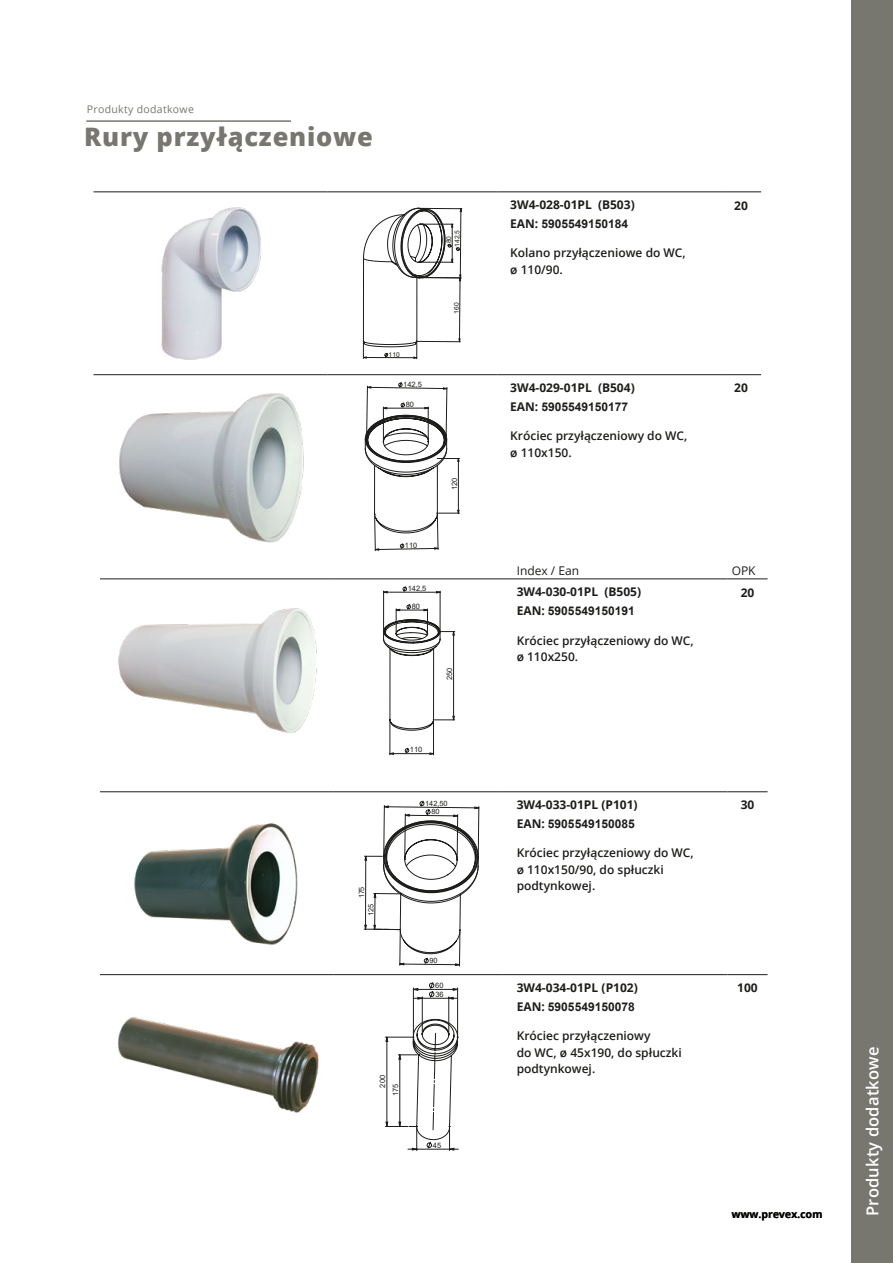
<style>
.page{position:relative;width:893px;height:1263px;background:#fff}
.page>*{position:absolute;margin:0;border:0;box-sizing:border-box;transform-origin:0 0}
.t1{font:800 25.5px "Open Sans";letter-spacing:.03em;color:#77766f}
.t2{font:600 16.5px "Open Sans";letter-spacing:.01em;color:#fff}
.t3{font:600 12px/16.5px "Open Sans";color:#1d1d1b}
.t4{font:700 12px "Open Sans";color:#1d1d1b}
.t5{font:700 12px "Arial";color:#1d1d1b}
.t6{font:12px "Open Sans";color:#1d1d1b}
.t7{font:10.5px "Open Sans";letter-spacing:.03em;color:#77766f}
.t8{font:700 10.5px "Open Sans";color:#1d1d1b}
.t9{font:7.5px "Arial";color:#1d1d1b}
.t10{font:7.35px/8.2px "Arial";color:#1d1d1b;text-align:center}
.t11{font:6.6px "Arial";letter-spacing:-.005em;color:#1d1d1b}
.s1{font-family:"Open Sans"}
</style>
<div class="page">
<hr style="left:86px;top:120px;width:205px;height:2px;background:#77766f">
<div style="left:851px;top:0;width:42px;height:1263px;background:#77766f"></div>
<hr style="left:93px;top:191px;width:234px;height:1px;background:#1d1d1b">
<hr style="left:327px;top:191px;width:170px;height:1px;background:#1d1d1b">
<hr style="left:497px;top:191px;width:224px;height:1px;background:#1d1d1b">
<hr style="left:721px;top:191px;width:40px;height:1px;background:#1d1d1b">
<hr style="left:93px;top:374px;width:234px;height:1px;background:#1d1d1b">
<hr style="left:327px;top:374px;width:170px;height:1px;background:#1d1d1b">
<hr style="left:497px;top:374px;width:224px;height:1px;background:#1d1d1b">
<hr style="left:721px;top:374px;width:40px;height:1px;background:#1d1d1b">
<img style="left:161px;top:207px;width:100px;height:153px">
<img style="left:119px;top:393px;width:185px;height:150px">
<hr style="left:504px;top:578px;width:223px;height:1px;background:#1d1d1b">
<hr style="left:727px;top:578px;width:40px;height:1px;background:#1d1d1b">
<hr style="left:100px;top:578px;width:234px;height:1px;background:#1d1d1b">
<hr style="left:334px;top:578px;width:170px;height:1px;background:#1d1d1b">
<img style="left:118px;top:608px;width:199px;height:125px">
<svg style="left:383px;top:586px;width:72px;height:169px"></svg>
<hr style="left:100px;top:791px;width:234px;height:1px;background:#1d1d1b">
<hr style="left:334px;top:791px;width:170px;height:1px;background:#1d1d1b">
<hr style="left:504px;top:791px;width:223px;height:1px;background:#1d1d1b">
<hr style="left:727px;top:791px;width:40px;height:1px;background:#1d1d1b">
<hr style="left:100px;top:974px;width:234px;height:1px;background:#1d1d1b">
<hr style="left:334px;top:974px;width:170px;height:1px;background:#1d1d1b">
<hr style="left:504px;top:974px;width:223px;height:1px;background:#1d1d1b">
<hr style="left:727px;top:974px;width:40px;height:1px;background:#1d1d1b">
<img style="left:134px;top:823px;width:164px;height:122px">
<img style="left:118px;top:1017px;width:201px;height:96px">
<svg style="left:385px;top:982px;width:74px;height:168px"></svg>
<svg style="left:363px;top:208px;width:99px;height:151px"></svg>
<svg style="left:365px;top:382px;width:95px;height:169px"></svg>
<svg style="left:364px;top:800px;width:115px;height:166px"></svg>
<p class="t7" style="left:87px;top:102px;width:109px">Produkty dodatkowe</p>
<p class="t1" style="left:84px;top:118px;width:290px">Rury przyłączeniowe</p>
<p class="t11" style="left:453px;top:247px;width:18px;rotate:-90deg">142,5</p>
<p class="t11" style="left:444px;top:243px;width:9px;rotate:-90deg">80</p>
<p class="t11" style="left:389px;top:350px;width:13px">110</p>
<p class="t9" style="left:403px;top:379px;width:20px;rotate:1deg">142,5</p>
<p class="t9" style="left:406px;top:399px;width:10px">80</p>
<p class="t9" style="left:449px;top:490px;width:14px;rotate:-90deg">120</p>
<p class="t10" style="left:357px;top:898px;width:13px;rotate:-90deg">175</p>
<p class="t9" style="left:408px;top:583px;width:20px">142,5</p>
<p class="t9" style="left:412px;top:601px;width:10px">80</p>
<p class="t9" style="left:444px;top:680px;width:14px;rotate:-90deg">250</p>
<p class="t9" style="left:410px;top:744px;width:14px">110</p>
<p class="t10" style="left:425px;top:799px;width:24px;rotate:1deg">142,50<br>80</p>
<p class="t9" style="left:377px;top:1087px;width:14px;rotate:-90deg">200</p>
<p class="t9" style="left:390px;top:1096px;width:14px;rotate:-90deg">175</p>
<p class="t9" style="left:435px;top:980px;width:10px">60</p>
<p class="t9" style="left:435px;top:989px;width:10px">36</p>
<p class="t9" style="left:433px;top:1140px;width:10px">45</p>
<p class="t4" style="left:510px;top:196px;width:126px">3W4-028-01PL (B503)</p>
<p class="t5" style="left:510px;top:215px;width:120px"><span class="s1">EAN:</span> 5905549150184</p>
<p class="t3" style="left:510px;top:245px;width:177px">Kolano przyłączeniowe do WC, ø 110/90.</p>
<p class="t4" style="left:510px;top:379px;width:126px">3W4-029-01PL (B504)</p>
<p class="t5" style="left:510px;top:398px;width:120px"><span class="s1">EAN:</span> 5905549150177</p>
<p class="t3" style="left:510px;top:427px;width:179px">Króciec przyłączeniowy do WC, ø 110x150.</p>
<p class="t4" style="left:734px;top:197px;width:15px">20</p>
<p class="t4" style="left:734px;top:380px;width:15px">20</p>
<p class="t6" style="left:517px;top:562px;width:64px">Index / Ean</p>
<p class="t6" style="left:732px;top:562px;width:25px">OPK</p>
<p class="t4" style="left:517px;top:584px;width:126px">3W4-030-01PL (B505)</p>
<p class="t5" style="left:517px;top:602px;width:120px"><span class="s1">EAN:</span> 5905549150191</p>
<p class="t3" style="left:517px;top:632px;width:179px">Króciec przyłączeniowy do WC, ø 110x250.</p>
<p class="t4" style="left:741px;top:584px;width:15px">20</p>
<p class="t4" style="left:517px;top:796px;width:122px">3W4-033-01PL (P101)</p>
<p class="t5" style="left:517px;top:815px;width:120px"><span class="s1">EAN:</span> 5905549150085</p>
<p class="t3" style="left:517px;top:844px;width:179px">Króciec przyłączeniowy do WC, ø 110x150/90, do spłuczki podtynkowej.</p>
<p class="t4" style="left:517px;top:979px;width:123px">3W4-034-01PL (P102)</p>
<p class="t5" style="left:517px;top:998px;width:120px"><span class="s1">EAN:</span> 5905549150078</p>
<p class="t3" style="left:517px;top:1027px;width:167px">Króciec przyłączeniowy<br>do WC, ø 45x190, do spłuczki podtynkowej.</p>
<p class="t4" style="left:741px;top:797px;width:15px">30</p>
<p class="t4" style="left:737px;top:979px;width:22px">100</p>
<p class="t8" style="left:732px;top:1206px;width:93px">www.prevex.com</p>
<h2 class="t2" style="left:861px;top:1216px;width:171px;rotate:-90deg">Produkty dodatkowe</h2>
</div>
